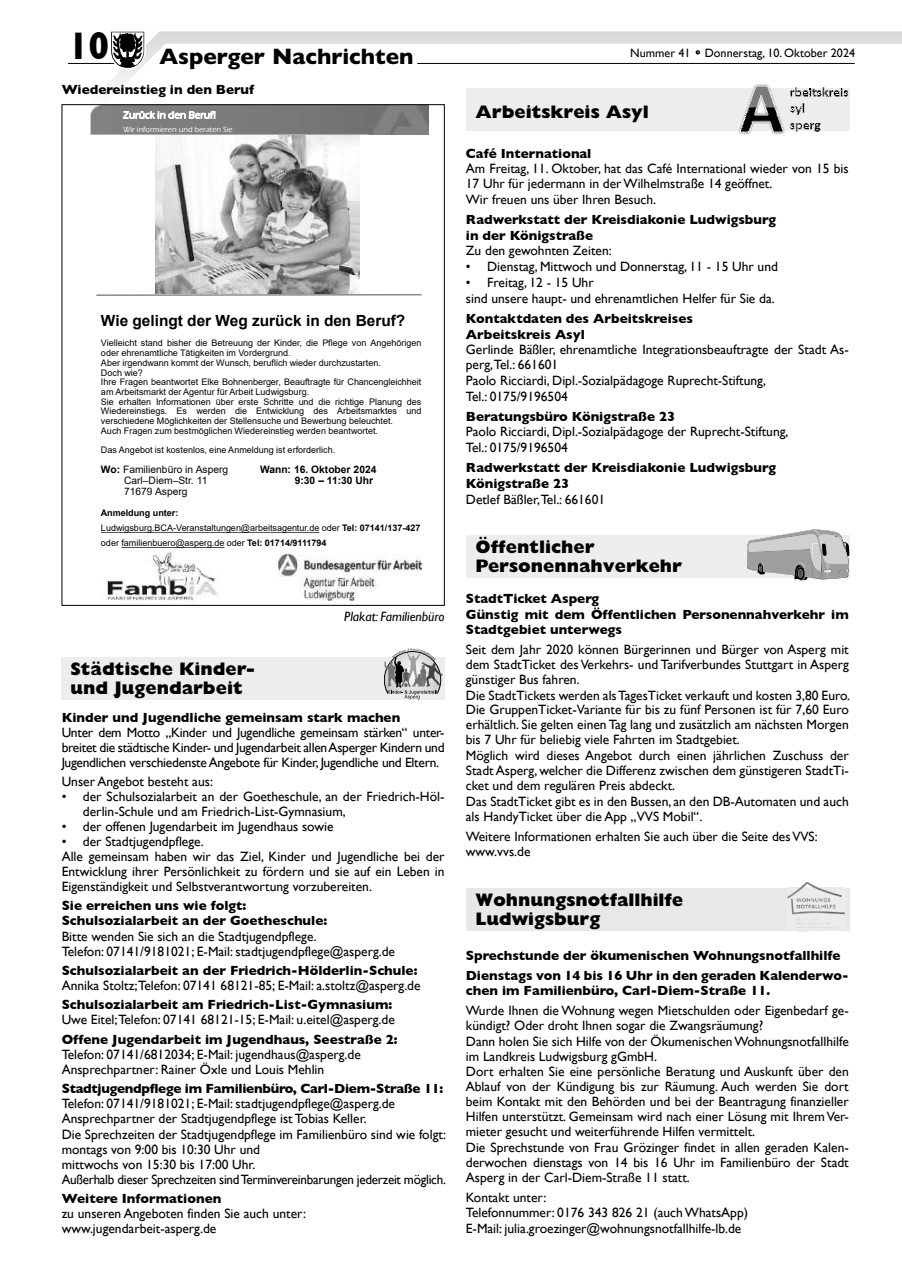
<style>
.page{position:relative;width:902px;height:1280px;background:#fff}
.page>*{position:absolute;margin:0;border:0;box-sizing:border-box;transform-origin:0 0}
.t1{font:700 39.3px "Gill Sans";color:#000;scale:.86 1}
.t2{font:700 22.5px "Gill Sans";color:#000}
.t3{font:800 18.3px/19px "Gill Sans";color:#000}
.t4{font:800 18.3px/19.2px "Gill Sans Nova";color:#000}
.t5{font:700 15.45px "Arial";color:#000}
.t6{font:13.5px/15.1px "Gill Sans";color:#000}
.t7{font:700 13.5px/15.8px "Gill Sans";color:#000}
.t8{font:700 13.5px "Gill Sans";letter-spacing:-.02em;color:#000}
.t9{font:italic 13.5px "Gill Sans";color:#000}
.t10{font:12.15px "Gill Sans";color:#000}
.t11{font:10.2px "Arial";color:#000}
.t12{font:700 10.2px "Arial";color:#000}
.t13{font:9px/9.8px "Arial";color:#000}
.t14{font:500 7.65px "Eras ITC";color:#fff}
.s1{font-weight:700}
</style>
<div class="page">
<svg style="left:61px;top:31px;width:840px;height:177px"></svg>
<hr style="left:68px;top:63px;width:62px;height:1px;background:#000">
<hr style="left:417px;top:63px;width:437px;height:1px;background:#000">
<svg style="left:108px;top:31px;width:39px;height:42px"></svg>
<svg style="left:693px;top:48px;width:9px;height:9px"></svg>
<div style="left:62px;top:104px;width:382px;height:502px;background:#fff"></div>
<img style="left:90px;top:106px;width:339px;height:29px">
<img style="left:369px;top:106px;width:59px;height:29px">
<svg style="left:96px;top:293px;width:326px;height:3px"></svg>
<svg style="left:123px;top:106px;width:92px;height:28px"></svg>
<svg style="left:101px;top:532px;width:218px;height:1px"></svg>
<svg style="left:121px;top:547px;width:103px;height:1px"></svg>
<img style="left:279px;top:554px;width:142px;height:46px">
<img style="left:103px;top:552px;width:117px;height:49px">
<img style="left:155px;top:135px;width:204px;height:159px">
<div style="left:62px;top:657px;width:383px;height:42px;background:#ededed"></div>
<svg style="left:384px;top:648px;width:59px;height:51px"></svg>
<div style="left:466px;top:84px;width:383px;height:51px;background:#fff"></div>
<div style="left:466px;top:88px;width:383px;height:42px;background:#ededed"></div>
<svg style="left:738px;top:84px;width:110px;height:51px"></svg>
<div style="left:466px;top:535px;width:383px;height:43px;background:#ededed"></div>
<svg style="left:747px;top:529px;width:102px;height:51px"></svg>
<div style="left:466px;top:888px;width:383px;height:42px;background:#e6e9e8"></div>
<img style="left:787px;top:882px;width:58px;height:51px">
<img style="left:787px;top:888px;width:58px;height:42px">
<h1 class="t1" style="left:69px;top:23px;width:48px">10</h1>
<h2 class="t2" style="left:159px;top:43px;width:255px">Asperger Nachrichten</h2>
<p class="t10" style="left:630px;top:45px;width:226px">Nummer 41 · Donnerstag, 10. Oktober 2024</p>
<p class="t7" style="left:62px;top:82px;width:194px">Wiedereinstieg in den Beruf</p>
<p class="t14" style="left:123px;top:125px;width:111px">Wir informieren und beraten Sie</p>
<h3 class="t3" style="left:475px;top:102px;width:175px">Arbeitskreis Asyl</h3>
<p class="t7" style="left:466px;top:145px;width:127px">Café International</p>
<p class="t6" style="left:466px;top:161px;width:384px">Am Freitag, 11. Oktober, hat das Café International wieder von 15 bis<br>17 Uhr für jedermann in der Wilhelmstraße 14 geöffnet.<br>Wir freuen uns über Ihren Besuch.</p>
<p class="t7" style="left:466px;top:211px;width:311px">Radwerkstatt der Kreisdiakonie Ludwigsburg in der Königstraße</p>
<p class="t6" style="left:466px;top:243px;width:147px">Zu den gewohnten Zeiten:</p>
<p class="t6" style="left:466px;top:259px;width:313px">• Dienstag, Mittwoch und Donnerstag, 11 - 15 Uhr und</p>
<p class="t6" style="left:466px;top:274px;width:310px;line-height:15.8px">• Freitag, 12 - 15 Uhr<br>sind unsere haupt- und ehrenamtlichen Helfer für Sie da.</p>
<p class="t7" style="left:466px;top:310px;width:228px">Kontaktdaten des Arbeitskreises<br>Arbeitskreis Asyl</p>
<p class="t6" style="left:466px;top:342px;width:384px">Gerlinde Bäßler, ehrenamtliche Integrationsbeauftragte der Stadt As&shy;perg,Tel.: 661601<br>Paolo Ricciardi, Dipl.-Sozialpädagoge Ruprecht-Stiftung,<br>Tel.: 0175/9196504</p>
<p class="t7" style="left:466px;top:408px;width:211px">Beratungsbüro Königstraße 23</p>
<p class="t6" style="left:466px;top:424px;width:324px;line-height:15.8px">Paolo Ricciardi, Dipl.-Sozialpädagoge der Ruprecht-Stiftung,<br>Tel.: 0175/9196504</p>
<p class="t7" style="left:466px;top:460px;width:311px">Radwerkstatt der Kreisdiakonie Ludwigsburg<br>Königstraße 23</p>
<p class="t6" style="left:466px;top:491px;width:141px">Detlef Bäßler,Tel.: 661601</p>
<h3 class="t3" style="left:475px;top:538px;width:208px">Öffentlicher<br>Personennahverkehr</h3>
<p class="t7" style="left:466px;top:591px;width:384px;line-height:15.3px">StadtTicket Asperg<br>Günstig mit dem Öffentlichen Personennahverkehr im<br>Stadtgebiet unterwegs</p>
<p class="t6" style="left:466px;top:642px;width:386px">Seit dem Jahr 2020 können Bürgerinnen und Bürger von Asperg mit dem StadtTicket des Verkehrs- und Tarifverbundes Stuttgart in Asperg günstiger Bus fahren.<br>Die StadtTickets werden als TagesTicket verkauft und kosten 3,80 Euro.<br>Die GruppenTicket-Variante für bis zu fünf Personen ist für 7,60 Euro erhältlich. Sie gelten einen Tag lang und zusätzlich am nächsten Morgen bis 7 Uhr für beliebig viele Fahrten im Stadtgebiet.<br>Möglich wird dieses Angebot durch einen jährlichen Zuschuss der Stadt Asperg, welcher die Differenz zwischen dem günstigeren StadtTi&shy;cket und dem regulären Preis abdeckt.<br>Das StadtTicket gibt es in den Bussen, an den DB-Automaten und auch als HandyTicket über die App „VVS Mobil“.</p>
<p class="t6" style="left:466px;top:828px;width:353px;line-height:15.8px">Weitere Informationen erhalten Sie auch über die Seite des VVS: www.vvs.de</p>
<h3 class="t4" style="left:475px;top:890px;width:209px">Wohnungsnotfallhilfe<br>Ludwigsburg</h3>
<p class="t7" style="left:466px;top:945px;width:384px;line-height:20px">Sprechstunde der ökumenischen Wohnungsnotfallhilfe<br>Dienstags von 14 bis 16 Uhr in den geraden Kalenderwo-</p>
<p class="t7" style="left:466px;top:982px;width:306px">chen im Familienbüro, Carl-Diem-Straße 11.</p>
<p class="t6" style="left:466px;top:1003px;width:384px">Wurde Ihnen die Wohnung wegen Mietschulden oder Eigenbedarf ge&shy;kündigt? Oder droht Ihnen sogar die Zwangsräumung?<br>Dann holen Sie sich Hilfe von der Ökumenischen Wohnungsnotfallhilfe im Landkreis Ludwigsburg gGmbH.<br>Dort erhalten Sie eine persönliche Beratung und Auskunft über den Ablauf von der Kündigung bis zur Räumung. Auch werden Sie dort beim Kontakt mit den Behörden und bei der Beantragung finanzieller Hilfen unterstützt. Gemeinsam wird nach einer Lösung mit Ihrem Ver&shy;mieter gesucht und weiterführende Hilfen vermittelt.<br>Die Sprechstunde von Frau Grözinger findet in allen geraden Kalen&shy;derwochen dienstags von 14 bis 16 Uhr im Familienbüro der Stadt Asperg in der Carl-Diem-Straße 11 statt.</p>
<p class="t6" style="left:466px;top:1189px;width:284px;line-height:15.8px">Kontakt unter:<br>Telefonnummer: 0176 343 826 21 (auch WhatsApp)<br>E-Mail: julia.groezinger@wohnungsnotfallhilfe-lb.de</p>
<p class="t5" style="left:101px;top:309px;width:306px">Wie gelingt der Weg zurück in den Beruf?</p>
<p class="t13" style="left:101px;top:338px;width:322px">Vielleicht stand bisher die Betreuung der Kinder, die Pflege von Angehörigen oder ehrenamtliche Tätigkeiten im Vordergrund.<br>Aber irgendwann kommt der Wunsch, beruflich wieder durchzustarten.<br>Doch wie?<br>Ihre Fragen beantwortet Elke Bohnenberger, Beauftragte für Chancengleichheit am Arbeitsmarkt der Agentur für Arbeit Ludwigsburg.<br>Sie erhalten Informationen über erste Schritte und die richtige Planung des Wiedereinstiegs. Es werden die Entwicklung des Arbeitsmarktes und verschiedene Möglichkeiten der Stellensuche und Bewerbung beleuchtet.<br>Auch Fragen zum bestmöglichen Wiedereinstieg werden beantwortet.</p>
<p class="t13" style="left:101px;top:445px;width:236px">Das Angebot ist kostenlos, eine Anmeldung ist erforderlich.</p>
<p class="t11" style="left:101px;top:462px;width:129px"><span class="s1">Wo:</span> Familienbüro in Asperg</p>
<p class="t12" style="left:260px;top:462px;width:118px">Wann: 16. Oktober 2024</p>
<p class="t11" style="left:124px;top:473px;width:85px">Carl–Diem–Str. 11</p>
<p class="t12" style="left:295px;top:473px;width:80px">9:30 – 11:30 Uhr</p>
<p class="t11" style="left:124px;top:484px;width:65px">71679 Asperg</p>
<p class="t13" style="left:101px;top:505px;width:321px;line-height:15.3px"><span class="s1">Anmeldung unter:<br></span>Ludwigsburg.BCA-Veranstaltungen@arbeitsagentur.de oder <span class="s1">Tel: 07141/137-427 </span>oder familienbuero@asperg.de oder <span class="s1">Tel: 01714/9111794</span></p>
<p class="t9" style="left:344px;top:609px;width:102px">Plakat: Familienbüro</p>
<h3 class="t3" style="left:71px;top:659px;width:186px">Städtische Kinder&shy;und Jugendarbeit</h3>
<p class="t7" style="left:62px;top:709px;width:340px">Kinder und Jugendliche gemeinsam stark machen</p>
<p class="t6" style="left:62px;top:725px;width:384px;text-align:justify">Unter dem Motto „Kinder und Jugendliche gemeinsam stärken“ unter&shy;breitet die städtische Kinder- und Jugendarbeit allen Asperger Kindern und Jugendlichen verschiedenste Angebote für Kinder, Jugendliche und Eltern.</p>
<p class="t6" style="left:62px;top:774px;width:153px">Unser Angebot besteht aus:</p>
<p class="t6" style="left:83px;top:789px;width:363px;text-indent:-21px">• der Schulsozialarbeit an der Goetheschule, an der Friedrich-Höl&shy;derlin-Schule und am Friedrich-List-Gymnasium,</p>
<p class="t6" style="left:62px;top:819px;width:273px">• der offenen Jugendarbeit im Jugendhaus sowie</p>
<p class="t6" style="left:62px;top:834px;width:384px">• der Stadtjugendpflege.<br>Alle gemeinsam haben wir das Ziel, Kinder und Jugendliche bei der Entwicklung ihrer Persönlichkeit zu fördern und sie auf ein Leben in Eigenständigkeit und Selbstverantwortung vorzubereiten.</p>
<p class="t7" style="left:62px;top:898px;width:267px;line-height:15.1px">Sie erreichen uns wie folgt:<br>Schulsozialarbeit an der Goetheschule:</p>
<p class="t6" style="left:62px;top:928px;width:335px">Bitte wenden Sie sich an die Stadtjugendpflege.<br>Telefon: 07141/9181021; E-Mail: stadtjugendpflege@asperg.de</p>
<p class="t7" style="left:62px;top:962px;width:357px">Schulsozialarbeit an der Friedrich-Hölderlin-Schule:</p>
<p class="t6" style="left:62px;top:978px;width:360px">Annika Stoltz;Telefon: 07141 68121-85; E-Mail: a.stoltz@asperg.de</p>
<p class="t7" style="left:62px;top:997px;width:332px">Schulsozialarbeit am Friedrich-List-Gymnasium:</p>
<p class="t6" style="left:62px;top:1012px;width:335px">Uwe Eitel;Telefon: 07141 68121-15; E-Mail: u.eitel@asperg.de</p>
<p class="t7" style="left:62px;top:1031px;width:337px">Offene Jugendarbeit im Jugendhaus, Seestraße 2:</p>
<p class="t6" style="left:62px;top:1046px;width:301px">Telefon: 07141/6812034; E-Mail: jugendhaus@asperg.de<br>Ansprechpartner: Rainer Öxle und Louis Mehlin</p>
<p class="t8" style="left:62px;top:1081px;width:383px">Stadtjugendpflege im Familienbüro, Carl-Diem-Straße 11:</p>
<p class="t6" style="left:62px;top:1096px;width:386px">Telefon: 07141/9181021; E-Mail: stadtjugendpflege@asperg.de Ansprechpartner der Stadtjugendpflege ist Tobias Keller.<br>Die Sprechzeiten der Stadtjugendpflege im Familienbüro sind wie folgt: montags von 9:00 bis 10:30 Uhr und<br>mittwochs von 15:30 bis 17:00 Uhr.<br>Außerhalb dieser Sprechzeiten sind Terminvereinbarungen jederzeit möglich.</p>
<p class="t7" style="left:62px;top:1190px;width:161px">Weitere Informationen</p>
<p class="t6" style="left:62px;top:1206px;width:246px">zu unseren Angeboten finden Sie auch unter: www.jugendarbeit-asperg.de</p>
</div>
